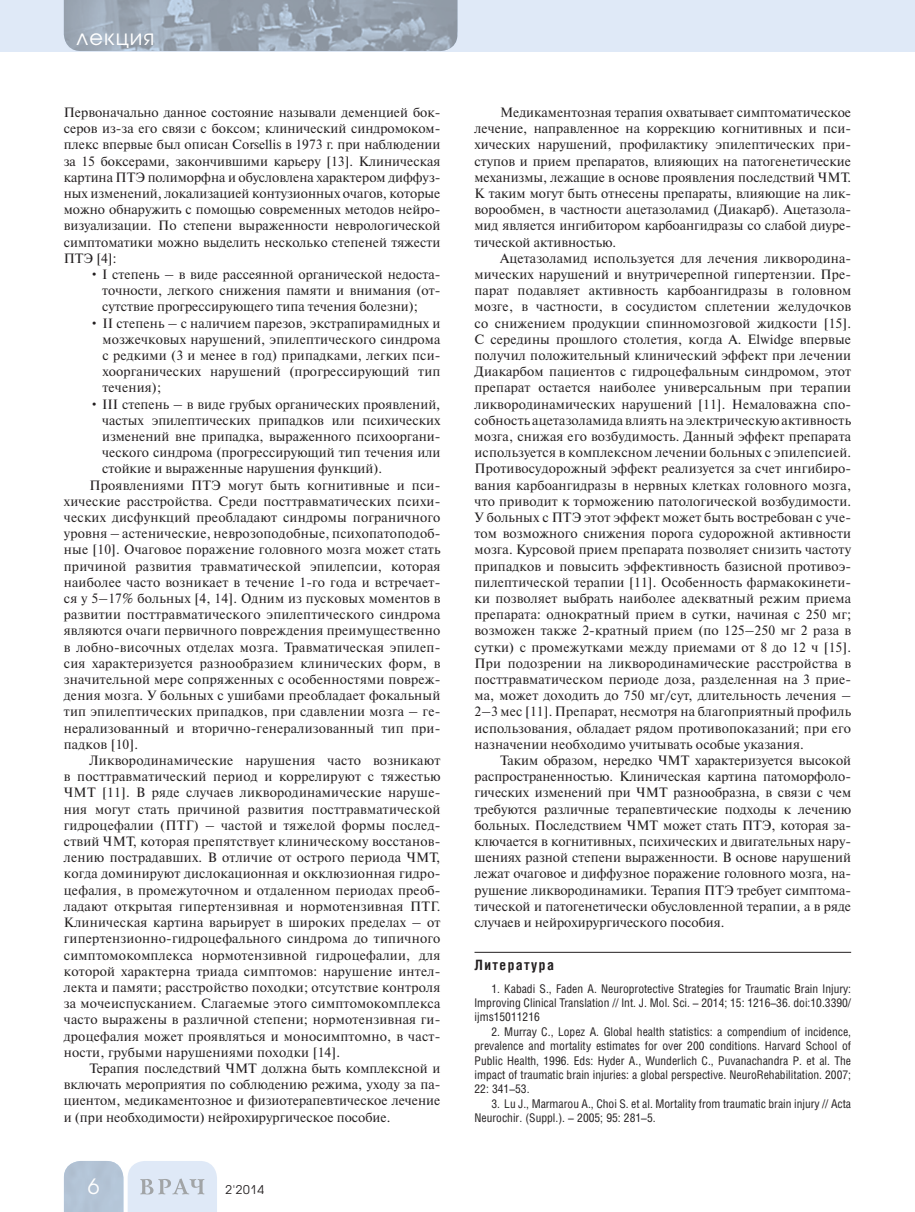
<style>
.page{position:relative;width:915px;height:1212px;background:#fff}
.page>*{position:absolute;margin:0;border:0;box-sizing:border-box;transform-origin:0 0}
.t1{font:21px "Avant Garde Gothic C";letter-spacing:.05em;color:#fff}
.t2{font:700 14.25px "Helios Cond";letter-spacing:.1em;color:#231f20}
.t3{font:13.5px/16.2px "Newton C";letter-spacing:.015em;color:#231f20;text-align:justify}
.t4{font:12px/14.4px "Helios Cond";color:#231f20;text-align:justify}
.t5{font:12px "Avant Garde Gothic C";color:#231f20}
</style>
<div class="page">
<div style="left:0;top:0;width:914px;height:51px;background:#dfe9f7"></div>
<img style="left:64px;top:0;width:393px;height:51px">
<svg style="left:64px;top:1161px;width:153px;height:51px"></svg>
<hr style="left:474px;top:952px;width:376px;height:1px;background:#231f20">
<h1 class="t1" style="left:77px;top:27px;width:79px">лекция</h1>
<p class="t3" style="left:64px;top:106px;width:378px">Первоначально данное состояние называли деменцией бок&shy;серов из-за его связи с боксом; клинический синдромоком&shy;плекс впервые был описан Corsellis в 1973 г. при наблюдении за 15 боксерами, закончившими карьеру [13]. Клиническая картина ПТЭ полиморфна и обусловлена характером диффуз&shy;ных изменений, локализацией контузионных очагов, которые можно обнаружить с помощью современных методов нейро&shy;визуализации. По степени выраженности неврологической симптоматики можно выделить несколько степеней тяжести ПТЭ [4]:</p>
<p class="t3" style="left:102px;top:268px;width:340px;text-indent:-13px">• I степень – в виде рассеянной оpганической недоста&shy;точности, легкого снижения памяти и внимания (от&shy;сутствие прогрессирующего типа течения болезни);</p>
<p class="t3" style="left:102px;top:316px;width:339px;text-indent:-13px">• II степень – с наличием парезов, экстрапирамидных и мозжечковых нарушений, эпилептического синдрома с редкими (3 и менее в год) припадками, легких пси&shy;хоорганических нарушений (прогрессирующий тип течения);</p>
<p class="t3" style="left:89px;top:397px;width:352px">• III степень – в виде грубых органических проявлений,</p>
<p class="t3" style="left:102px;top:413px;width:340px">частых эпилептических припадков или психических</p>
<p class="t3" style="left:102px;top:430px;width:340px">изменений вне припадка, выраженного психооргани-</p>
<p class="t3" style="left:102px;top:446px;width:340px">ческого синдрома (прогрессирующий тип течения или</p>
<p class="t3" style="left:102px;top:462px;width:281px">стойкие и выраженные нарушения функций).</p>
<p class="t3" style="left:89px;top:478px;width:352px">Проявлениями ПТЭ могут быть когнитивные и пси-</p>
<p class="t3" style="left:64px;top:494px;width:378px">хические расстройства. Среди посттравматических психи-</p>
<p class="t3" style="left:64px;top:511px;width:378px">ческих дисфункций преобладают синдромы пограничного</p>
<p class="t3" style="left:64px;top:527px;width:378px">уровня – астенические, неврозоподобные, психопатоподоб-</p>
<p class="t3" style="left:64px;top:543px;width:378px">ные [10]. Очаговое поражение головного мозга может стать</p>
<p class="t3" style="left:64px;top:559px;width:378px">причиной развития травматической эпилепсии, которая</p>
<p class="t3" style="left:64px;top:575px;width:378px">наиболее часто возникает в течение 1-го года и встречает-</p>
<p class="t3" style="left:64px;top:592px;width:378px">ся у 5–17% больных [4, 14]. Одним из пусковых моментов в</p>
<p class="t3" style="left:64px;top:608px;width:378px">развитии посттравматического эпилептического синдрома</p>
<p class="t3" style="left:64px;top:624px;width:378px">являются очаги первичного повреждения преимущественно</p>
<p class="t3" style="left:64px;top:640px;width:378px">в лобно-височных отделах мозга. Травматическая эпилеп-</p>
<p class="t3" style="left:64px;top:656px;width:378px">сия характеризуется разнообразием клинических форм, в</p>
<p class="t3" style="left:64px;top:673px;width:378px">значительной мере сопряженных с особенностями повреж-</p>
<p class="t3" style="left:64px;top:689px;width:378px">дения мозга. У больных с ушибами преобладает фокальный</p>
<p class="t3" style="left:64px;top:705px;width:378px">тип эпилептических припадков, при сдавлении мозга – ге-</p>
<p class="t3" style="left:64px;top:721px;width:378px">нерализованный и вторично-генерализованный тип при-</p>
<p class="t3" style="left:64px;top:737px;width:76px">падков [10].</p>
<p class="t3" style="left:89px;top:754px;width:352px">Ликвородинамические нарушения часто возникают</p>
<p class="t3" style="left:64px;top:770px;width:378px">в посттравматический период и коррелируют с тяжестью</p>
<p class="t3" style="left:64px;top:786px;width:378px">ЧМТ [11]. В ряде случаев ликвородинамические наруше-</p>
<p class="t3" style="left:64px;top:802px;width:378px">ния могут стать причиной развития посттравматической</p>
<p class="t3" style="left:64px;top:818px;width:378px">гидроцефалии (ПТГ) – частой и тяжелой формы послед-</p>
<p class="t3" style="left:64px;top:835px;width:378px">ствий ЧМТ, которая препятствует клиническому восстанов-</p>
<p class="t3" style="left:64px;top:851px;width:378px">лению пострадавших. В отличие от острого периода ЧМТ,</p>
<p class="t3" style="left:64px;top:867px;width:378px">когда доминируют дислокационная и окклюзионная гидро-</p>
<p class="t3" style="left:64px;top:883px;width:378px">цефалия, в промежуточном и отдаленном периодах преоб-</p>
<p class="t3" style="left:64px;top:899px;width:378px">ладают открытая гипертензивная и нормотензивная ПТГ.</p>
<p class="t3" style="left:64px;top:916px;width:378px">Клиническая картина варьирует в широких пределах – от</p>
<p class="t3" style="left:64px;top:932px;width:378px">гипертензионно-гидроцефального синдрома до типичного</p>
<p class="t3" style="left:64px;top:948px;width:378px">симптомокомплекса нормотензивной гидроцефалии, для</p>
<p class="t3" style="left:64px;top:964px;width:378px">которой характерна триада симптомов: нарушение интел-</p>
<p class="t3" style="left:64px;top:980px;width:378px">лекта и памяти; расстройство походки; отсутствие контроля</p>
<p class="t3" style="left:64px;top:997px;width:378px">за мочеиспусканием. Слагаемые этого симптомокомплекса</p>
<p class="t3" style="left:64px;top:1013px;width:378px">часто выражены в различной степени; нормотензивная ги-</p>
<p class="t3" style="left:64px;top:1029px;width:378px">дроцефалия может проявляться и моносимптомно, в част-</p>
<p class="t3" style="left:64px;top:1045px;width:278px">ности, грубыми нарушениями походки [14].</p>
<p class="t3" style="left:89px;top:1061px;width:352px">Терапия последствий ЧМТ должна быть комплексной и</p>
<p class="t3" style="left:64px;top:1078px;width:378px">включать мероприятия по соблюдению режима, уходу за па-</p>
<p class="t3" style="left:64px;top:1094px;width:378px">циентом, медикаментозное и физиотерапевтическое лечение</p>
<p class="t3" style="left:64px;top:1110px;width:328px">и (при необходимости) нейрохирургическое пособие.</p>
<h1 class="t1" style="left:88px;top:1177px;width:13px">6</h1>
<p class="t5" style="left:225px;top:1184px;width:40px">2'2014</p>
<p class="t3" style="left:474px;top:106px;width:378px;text-indent:26px">Медикаментозная терапия охватывает симптоматическое лечение, направленное на коррекцию когнитивных и пси&shy;хических нарушений, профилактику эпилептических при&shy;ступов и прием препаратов, влияющих на патогенетические механизмы, лежащие в основе проявления последствий ЧМТ.<br>К таким могут быть отнесены препараты, влияющие на лик&shy;ворообмен, в частности ацетазоламид (Диакарб). Ацетазола&shy;мид является ингибитором карбоангидразы со слабой диуре&shy;тической активностью.</p>
<p class="t3" style="left:474px;top:251px;width:378px;text-indent:26px">Ацетазоламид используется для лечения ликвородина&shy;мических нарушений и внутричерепной гипертензии. Пре&shy;парат подавляет активность карбоангидразы в головном мозге, в частности, в сосудистом сплетении желудочков со снижением продукции спинномозговой жидкости [15].<br>С середины прошлого столетия, когда A. Elwidge впервые получил положительный клинический эффект при лечении Диакарбом пациентов с гидроцефальным синдромом, этот препарат остается наиболее универсальным при терапии ликвородинамических нарушений [11]. Немаловажна спо&shy;собность ацетазоламида влиять на электрическую активность мозга, снижая его возбудимость. Данный эффект препарата используется в комплексном лечении больных с эпилепсией.<br>Противосудорожный эффект реализуется за счет ингибиро&shy;вания карбоангидразы в нервных клетках головного мозга, что приводит к торможению патологической возбудимости.<br>У больных с ПТЭ этот эффект может быть востребован с уче&shy;том возможного снижения порога судорожной активности мозга. Курсовой прием препарата позволяет снизить частоту припадков и повысить эффективность базисной противоэ&shy;пилептической терапии [11]. Особенность фармакокинети&shy;ки позволяет выбрать наиболее адекватный режим приема препарата: однократный прием в сутки, начиная с 250 мг; возможен также 2-кратный прием (по 125–250 мг 2 раза в сутки) с промежутками между приемами от 8 до 12 ч [15].<br>При подозрении на ликвородинамические расстройства в посттравматическом периоде доза, разделенная на 3 прие&shy;ма, может доходить до 750 мг/сут, длительность лечения – 2–3 мес [11]. Препарат, несмотря на благоприятный профиль использования, обладает рядом противопоказаний; при его назначении необходимо учитывать особые указания.</p>
<p class="t3" style="left:474px;top:754px;width:378px;text-indent:26px">Таким образом, нередко ЧМТ характеризуется высокой распространенностью. Клиническая картина патоморфоло&shy;гических изменений при ЧМТ разнообразна, в связи с чем требуются различные терапевтические подходы к лечению больных. Последствием ЧМТ может стать ПТЭ, которая за&shy;ключается в когнитивных, психических и двигательных нару&shy;шениях разной степени выраженности. В основе нарушений лежат очаговое и диффузное поражение головного мозга, на&shy;рушение ликвородинамики. Терапия ПТЭ требует симптома&shy;тической и патогенетически обусловленной терапии, а в ряде случаев и нейрохирургического пособия.</p>
<p class="t2" style="left:474px;top:959px;width:81px">Литература</p>
<p class="t4" style="left:474px;top:982px;width:378px;text-indent:17px">1. Kabadi S., Faden A. Neuroprotective Strategies for Traumatic Brain Injury:<br>Improving Clinical Translation // Int. J. Mol. Sci. – 2014; 15: 1216–36. doi:10.3390/ ijms15011216</p>
<p class="t4" style="left:474px;top:1025px;width:378px;text-indent:17px">2. Murray C., Lopez A. Global health statistics: a compendium of incidence, prevalence and mortality estimates for over 200 conditions. Harvard School of Public Health, 1996. Eds: Hyder A., Wunderlich C., Puvanachandra P. et al. The impact of traumatic brain injuries: a global perspective. NeuroRehabilitation. 2007; 22: 341–53.</p>
<p class="t4" style="left:474px;top:1097px;width:378px;text-indent:17px">3. Lu J., Marmarou A., Choi S. et al. Mortality from traumatic brain injury // Acta<br>Neurochir. (Suppl.). – 2005; 95: 281–5.</p>
</div>
